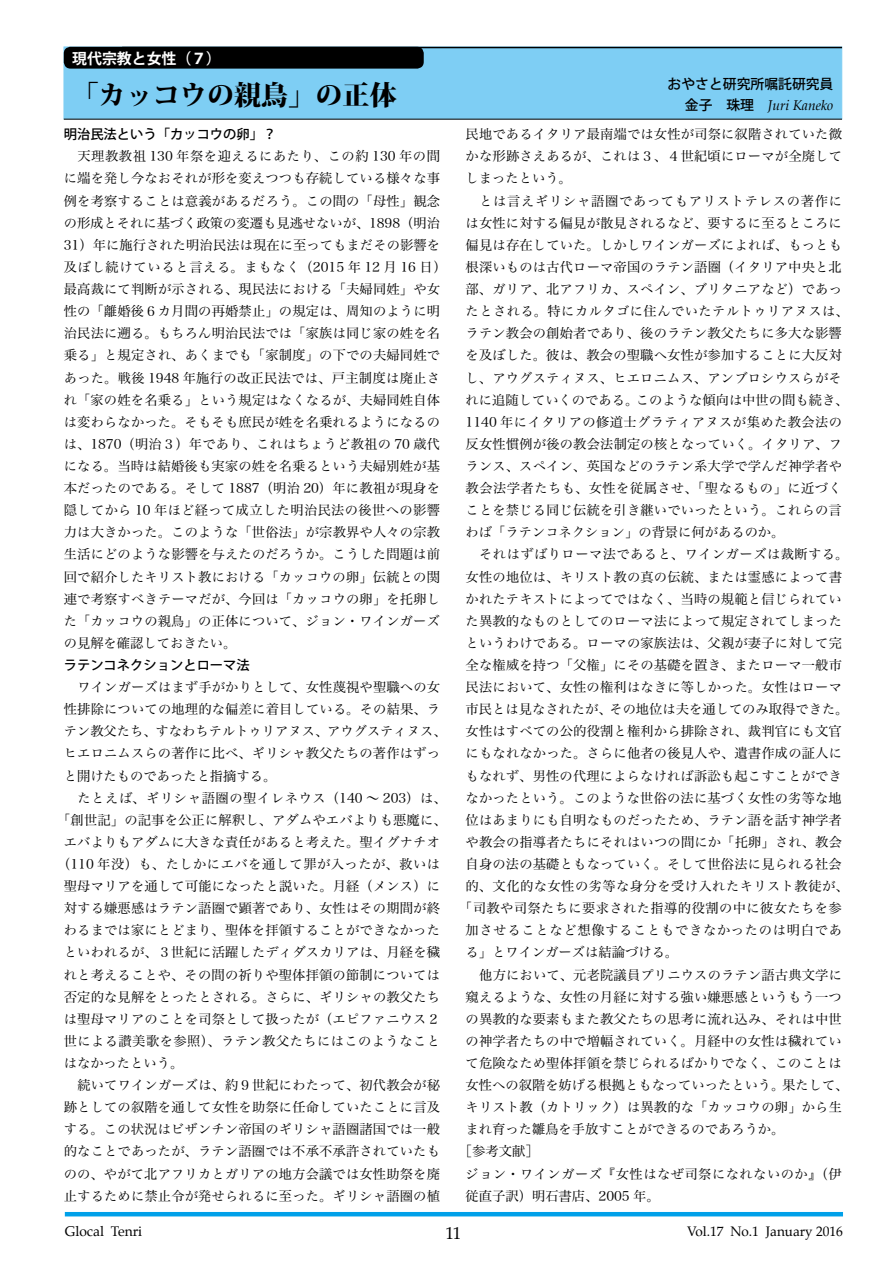
<style>
.page{position:relative;width:893px;height:1263px;background:#fff}
.page>*{position:absolute;margin:0;border:0;box-sizing:border-box;transform-origin:0 0}
.t1{font:800 27.15px "Koz Min Pro";color:#000}
.t2{font:16.95px "Palatino";color:#000}
.t3{font:700 14.85px "Koz Go Pro";color:#fff}
.t4{font:italic 13.8px "Palatino";color:#000}
.t5{font:500 13.8px "Koz Go Pro";color:#000}
.t6{font:13.8px "Palatino";color:#000}
.t7{font:13.5px "Palatino";color:#000}
.t8{font:13.35px/22px "Hira Min Pro W3";letter-spacing:.01em;color:#000}
.t9{font:13.35px "Hira Min Pro W3";letter-spacing:.035em;color:#000}
.t10{font:13.35px "Hira Min Pro W3";letter-spacing:.03em;color:#000}
.t11{font:500 13.35px "Koz Go Pro";color:#000}
.t12{font:13.35px "Hira Min Pro W3";letter-spacing:.045em;color:#000}
.t13{font:13.35px "Hira Min Pro W3";letter-spacing:.05em;color:#000}
.s1{font-family:"Koz Go Pro";font-weight:500;font-style:normal}
</style>
<div class="page">
<hr style="left:65px;top:1212px;width:778px;height:4px;background:#00a0e9">
<div style="left:64px;top:47px;width:778px;height:72px;background:#7ecef4;border:1px solid #7ecef4"></div>
<hr style="left:64px;top:119px;width:778px;height:1px;background:#000">
<hr style="left:122px;top:47px;width:720px;height:1px;background:#000">
<div style="left:64px;top:47px;width:360px;height:22px;background:#000;border-radius:7px"></div>
<p class="t3" style="left:72px;top:49px;width:150px">現代宗教と女性（７）</p>
<h1 class="t1" style="left:71px;top:74px;width:327px">「カッコウの親鳥」の正体</h1>
<p class="t5" style="left:668px;top:75px;width:167px">おやさと研究所嘱託研究員</p>
<p class="t4" style="left:671px;top:94px;width:164px"><span class="s1">　金子　珠理　</span>Juri Kaneko</p>
<p class="t11" style="left:64px;top:126px;width:214px">明治民法という「カッコウの卵」？</p>
<p class="t8" style="left:64px;top:144px;width:384px;text-indent:14px">天理教教祖 130 年祭を迎えるにあたり、この約 130 年の間に端を発し今なおそれが形を変えつつも存続している様々な事例を考察することは意義があるだろう。この間の「母性」観念の形成とそれに基づく政策の変遷も見逃せないが、1898（明治<br>31）年に施行された明治民法は現在に至ってもまだその影響を及ぼし続けていると言える。まもなく（2015 年 12 月 16 日）最高裁にて判断が示される、現民法における「夫婦同姓」や女性の「離婚後６カ月間の再婚禁止」の規定は、周知のように明治民法に遡る。もちろん明治民法では「家族は同じ家の姓を名乗る」と規定され、あくまでも「家制度」の下での夫婦同姓であった。戦後 1948 年施行の改正民法では、戸主制度は廃止され「家の姓を名乗る」という規定はなくなるが、夫婦同姓自体は変わらなかった。そもそも庶民が姓を名乗れるようになるのは、1870（明治３）年であり、これはちょうど教祖の 70 歳代になる。当時は結婚後も実家の姓を名乗るという夫婦別姓が基本だったのである。そして 1887（明治 20）年に教祖が現身を隠してから 10 年ほど経って成立した明治民法の後世への影響力は大きかった。このような「世俗法」が宗教界や人々の宗教生活にどのような影響を与えたのだろうか。こうした問題は前回で紹介したキリスト教における「カッコウの卵」伝統との関連で考察すべきテーマだが、今回は「カッコウの卵」を托卵した「カッコウの親鳥」の正体について、ジョン・ワインガーズの見解を確認しておきたい。</p>
<p class="t11" style="left:64px;top:656px;width:188px">ラテンコネクションとローマ法</p>
<p class="t8" style="left:64px;top:675px;width:384px;text-indent:14px">ワインガーズはまず手がかりとして、女性蔑視や聖職への女性排除についての地理的な偏差に着目している。その結果、ラテン教父たち、すなわちテルトゥリアヌス、アウグスティヌス、ヒエロニムスらの著作に比べ、ギリシャ教父たちの著作はずっと開けたものであったと指摘する。</p>
<p class="t12" style="left:77px;top:786px;width:371px">たとえば、ギリシャ語圏の聖イレネウス（140 ～ 203）は、</p>
<p class="t8" style="left:57px;top:807px;width:391px">「創世記」の記事を公正に解釈し、アダムやエバよりも悪魔に、</p>
<p class="t8" style="left:64px;top:830px;width:378px">エバよりもアダムに大きな責任があると考えた。聖イグナチオ</p>
<p class="t9" style="left:57px;top:852px;width:384px">（110 年没）も、たしかにエバを通して罪が入ったが、救いは</p>
<p class="t8" style="left:64px;top:874px;width:378px">聖母マリアを通して可能になったと説いた。月経（メンス）に</p>
<p class="t8" style="left:64px;top:896px;width:378px">対する嫌悪感はラテン語圏で顕著であり、女性はその期間が終</p>
<p class="t8" style="left:64px;top:918px;width:378px">わるまでは家にとどまり、聖体を拝領することができなかった</p>
<p class="t8" style="left:64px;top:940px;width:378px">といわれるが、３世紀に活躍したディダスカリアは、月経を穢</p>
<p class="t8" style="left:64px;top:962px;width:378px">れと考えることや、その間の祈りや聖体拝領の節制については</p>
<p class="t8" style="left:64px;top:984px;width:378px">否定的な見解をとったとされる。さらに、ギリシャの教父たち</p>
<p class="t8" style="left:64px;top:1006px;width:378px">は聖母マリアのことを司祭として扱ったが（エピファニウス２</p>
<p class="t10" style="left:64px;top:1029px;width:378px">世による讃美歌を参照）、ラテン教父たちにはこのようなこと</p>
<p class="t8" style="left:64px;top:1051px;width:121px">はなかったという。</p>
<p class="t8" style="left:77px;top:1073px;width:364px">続いてワインガーズは、約９世紀にわたって、初代教会が秘</p>
<p class="t8" style="left:64px;top:1095px;width:378px">跡としての叙階を通して女性を助祭に任命していたことに言及</p>
<p class="t8" style="left:64px;top:1117px;width:378px">する。この状況はビザンチン帝国のギリシャ語圏諸国では一般</p>
<p class="t8" style="left:64px;top:1139px;width:378px">的なことであったが、ラテン語圏では不承不承許されていたも</p>
<p class="t8" style="left:64px;top:1161px;width:378px">のの、やがて北アフリカとガリアの地方会議では女性助祭を廃</p>
<p class="t8" style="left:64px;top:1183px;width:378px">止するために禁止令が発せられるに至った。ギリシャ語圏の植</p>
<p class="t8" style="left:466px;top:122px;width:378px;text-align:justify">民地であるイタリア最南端では女性が司祭に叙階されていた微かな形跡さえあるが、これは３、４世紀頃にローマが全廃してしまったという。</p>
<p class="t8" style="left:466px;top:188px;width:385px;text-indent:14px">とは言えギリシャ語圏であってもアリストテレスの著作には女性に対する偏見が散見されるなど、要するに至るところに偏見は存在していた。しかしワインガーズによれば、もっとも根深いものは古代ローマ帝国のラテン語圏（イタリア中央と北部、ガリア、北アフリカ、スペイン、ブリタニアなど）であったとされる。特にカルタゴに住んでいたテルトゥリアヌスは、ラテン教会の創始者であり、後のラテン教父たちに多大な影響を及ぼした。彼は、教会の聖職へ女性が参加することに大反対し、アウグスティヌス、ヒエロニムス、アンブロシウスらがそれに追随していくのである。このような傾向は中世の間も続き、<br>1140 年にイタリアの修道士グラティアヌスが集めた教会法の反女性慣例が後の教会法制定の核となっていく。イタリア、フランス、スペイン、英国などのラテン系大学で学んだ神学者や教会法学者たちも、女性を従属させ、「聖なるもの」に近づくことを禁じる同じ伝統を引き継いでいったという。これらの言わば「ラテンコネクション」の背景に何があるのか。</p>
<p class="t9" style="left:479px;top:543px;width:371px">それはずばりローマ法であると、ワインガーズは裁断する。</p>
<p class="t8" style="left:466px;top:564px;width:378px">女性の地位は、キリスト教の真の伝統、または霊感によって書</p>
<p class="t8" style="left:466px;top:586px;width:378px">かれたテキストによってではなく、当時の規範と信じられてい</p>
<p class="t8" style="left:466px;top:608px;width:378px">た異教的なものとしてのローマ法によって規定されてしまった</p>
<p class="t8" style="left:466px;top:631px;width:378px">というわけである。ローマの家族法は、父親が妻子に対して完</p>
<p class="t8" style="left:466px;top:653px;width:378px">全な権威を持つ「父権」にその基礎を置き、またローマ一般市</p>
<p class="t8" style="left:466px;top:675px;width:378px">民法において、女性の権利はなきに等しかった。女性はローマ</p>
<p class="t8" style="left:466px;top:697px;width:384px">市民とは見なされたが、その地位は夫を通してのみ取得できた。</p>
<p class="t8" style="left:466px;top:719px;width:378px">女性はすべての公的役割と権利から排除され、裁判官にも文官</p>
<p class="t8" style="left:466px;top:741px;width:378px">にもなれなかった。さらに他者の後見人や、遺書作成の証人に</p>
<p class="t8" style="left:466px;top:763px;width:378px">もなれず、男性の代理によらなければ訴訟も起こすことができ</p>
<p class="t8" style="left:466px;top:785px;width:378px">なかったという。このような世俗の法に基づく女性の劣等な地</p>
<p class="t8" style="left:466px;top:807px;width:378px">位はあまりにも自明なものだったため、ラテン語を話す神学者</p>
<p class="t8" style="left:466px;top:830px;width:378px">や教会の指導者たちにそれはいつの間にか「托卵」され、教会</p>
<p class="t8" style="left:466px;top:852px;width:378px">自身の法の基礎ともなっていく。そして世俗法に見られる社会</p>
<p class="t9" style="left:466px;top:875px;width:385px">的、文化的な女性の劣等な身分を受け入れたキリスト教徒が、</p>
<p class="t10" style="left:459px;top:897px;width:384px">「司教や司祭たちに要求された指導的役割の中に彼女たちを参</p>
<p class="t13" style="left:466px;top:919px;width:378px">加させることなど想像することもできなかったのは明白であ</p>
<p class="t8" style="left:466px;top:940px;width:214px">る」とワインガーズは結論づける。</p>
<p class="t8" style="left:479px;top:962px;width:364px">他方において、元老院議員プリニウスのラテン語古典文学に</p>
<p class="t8" style="left:466px;top:984px;width:378px">窺えるような、女性の月経に対する強い嫌悪感というもう一つ</p>
<p class="t8" style="left:466px;top:1006px;width:378px">の異教的な要素もまた教父たちの思考に流れ込み、それは中世</p>
<p class="t8" style="left:466px;top:1029px;width:378px">の神学者たちの中で増幅されていく。月経中の女性は穢れてい</p>
<p class="t8" style="left:466px;top:1051px;width:378px">て危険なため聖体拝領を禁じられるばかりでなく、このことは</p>
<p class="t8" style="left:466px;top:1073px;width:384px">女性への叙階を妨げる根拠ともなっていったという。果たして、</p>
<p class="t8" style="left:466px;top:1095px;width:378px">キリスト教（カトリック）は異教的な「カッコウの卵」から生</p>
<p class="t8" style="left:466px;top:1117px;width:320px">まれ育った雛鳥を手放すことができるのであろうか。</p>
<p class="t8" style="left:459px;top:1139px;width:81px">［参考文献］</p>
<p class="t9" style="left:466px;top:1162px;width:378px">ジョン・ワインガーズ『女性はなぜ司祭になれないのか』（伊</p>
<p class="t8" style="left:466px;top:1183px;width:196px">従直子訳）明石書店、2005 年。</p>
<p class="t6" style="left:65px;top:1220px;width:79px">Glocal Tenri</p>
<p class="t2" style="left:445px;top:1219px;width:18px">11</p>
<p class="t7" style="left:687px;top:1220px;width:157px">Vol.17 No.1 January 2016</p>
</div>
